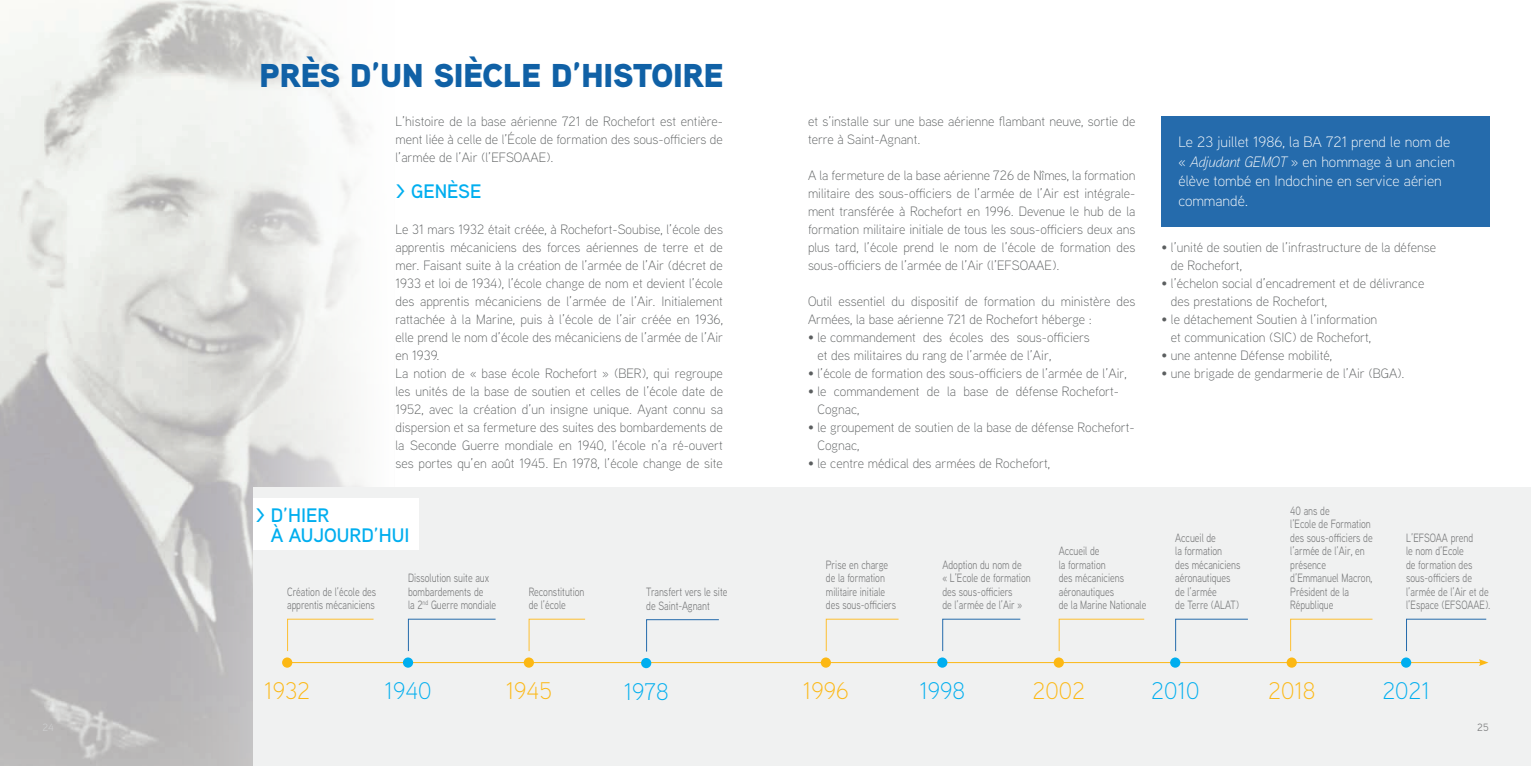
<style>
.page{position:relative;width:1531px;height:766px;background:#fff}
.page>*{position:absolute;margin:0;border:0;box-sizing:border-box;transform-origin:0 0}
.t1{font:900 33px "Aaux Next";letter-spacing:-.015em;color:#1061a6}
.t2{font:300 24px "Aaux Next";color:#fcb814}
.t3{font:300 24px "Aaux Next";color:#00aeef}
.Style_de_paragraphe{font:600 19.5px/19.5px "Aaux Next";color:#00aeef}
.t4{font:300 15px/19.5px "Aaux Next";color:#fff}
.Style_de_paragraphe-2{font:300 13.5px/18px "Aaux Next";color:#5b5e5f}
.t5{font:12px/13.5px "Aaux Next";color:#777879;scale:.8 1}
.t6{font:10.5px "Aaux Next";color:#777879}
.s1{font-style:italic}
</style>
<div class="page">
<img style="left:0;top:3px;width:138px;height:762px">
<svg style="left:138px;top:0;width:227px;height:765px"></svg>
<div style="left:1161px;top:116px;width:328px;height:110px;background:#256bac"></div>
<div style="left:253px;top:487px;width:1278px;height:278px;background:#f0f1f1"></div>
<hr style="left:287px;top:662px;width:1194px;height:1px;background:#fcb814">
<svg style="left:1479px;top:659px;width:9px;height:6px"></svg>
<div style="left:282px;top:657px;width:10px;height:10px;background:#fcb814;border-radius:50%"></div>
<div style="left:403px;top:657px;width:10px;height:10px;background:#00aeef;border-radius:50%"></div>
<div style="left:524px;top:657px;width:10px;height:10px;background:#fcb814;border-radius:50%"></div>
<div style="left:641px;top:657px;width:10px;height:11px;background:#00aeef;border-radius:50%"></div>
<div style="left:821px;top:657px;width:10px;height:10px;background:#fcb814;border-radius:50%"></div>
<div style="left:937px;top:657px;width:10px;height:10px;background:#00aeef;border-radius:50%"></div>
<div style="left:1053px;top:657px;width:11px;height:10px;background:#fcb814;border-radius:50%"></div>
<div style="left:1170px;top:657px;width:10px;height:10px;background:#00aeef;border-radius:50%"></div>
<div style="left:1401px;top:657px;width:10px;height:10px;background:#00aeef;border-radius:50%"></div>
<div style="left:1286px;top:657px;width:11px;height:10px;background:#fcb814;border-radius:50%"></div>
<svg style="left:287px;top:618px;width:87px;height:33px"></svg>
<svg style="left:825px;top:618px;width:74px;height:33px"></svg>
<svg style="left:1058px;top:618px;width:87px;height:33px"></svg>
<svg style="left:1290px;top:618px;width:83px;height:33px"></svg>
<svg style="left:408px;top:618px;width:88px;height:33px"></svg>
<svg style="left:942px;top:618px;width:79px;height:33px"></svg>
<svg style="left:1175px;top:618px;width:73px;height:33px"></svg>
<svg style="left:1406px;top:618px;width:81px;height:33px"></svg>
<svg style="left:646px;top:619px;width:73px;height:33px"></svg>
<svg style="left:528px;top:618px;width:58px;height:33px"></svg>
<div style="left:253px;top:498px;width:166px;height:51px;background:#fff"></div>
<p class="t1" style="left:259px;top:51px;width:466px">PRÈS D’UN SIÈCLE D’HISTOIRE</p>
<p class="Style_de_paragraphe-2" style="left:395px;top:112px;width:329px;text-align:justify">L’histoire de la base aérienne 721 de Rochefort est entière&shy;ment liée à celle de l’École de formation des sous-officiers de l’armée de l’Air (l’EFSOAAE).</p>
<p class="Style_de_paragraphe" style="left:395px;top:181px;width:87px">&gt; GENÈSE</p>
<p class="Style_de_paragraphe-2" style="left:395px;top:220px;width:329px;text-align:justify">Le 31 mars 1932 était créée, à Rochefort-Soubise, l’école des apprentis mécaniciens des forces aériennes de terre et de mer. Faisant suite à la création de l’armée de l’Air (décret de 1933 et loi de 1934), l’école change de nom et devient l’école des apprentis mécaniciens de l’armée de l’Air. Initialement rattachée à la Marine, puis à l’école de l’air créée en 1936, elle prend le nom d’école des mécaniciens de l’armée de l’Air en 1939.</p>
<p class="Style_de_paragraphe-2" style="left:395px;top:364px;width:329px;text-align:justify">La notion de « base école Rochefort » (BER), qui regroupe les unités de la base de soutien et celles de l’école date de 1952, avec la création d’un insigne unique. Ayant connu sa dispersion et sa fermeture des suites des bombardements de la Seconde Guerre mondiale en 1940, l’école n’a ré-ouvert ses portes qu’en août 1945. En 1978, l’école change de site</p>
<p class="Style_de_paragraphe" style="left:271px;top:505px;width:140px;text-indent:-15px">&gt; D’HIER<br>À AUJOURD’HUI</p>
<p class="t5" style="left:287px;top:584px;width:113px">Création de l’école des apprentis mécaniciens</p>
<p class="t5" style="left:408px;top:570px;width:112px">Dissolution suite aux bombardements de<br>la 2<sup>nd</sup> Guerre mondiale</p>
<p class="t5" style="left:529px;top:584px;width:71px">Reconstitution de l’école</p>
<p class="t5" style="left:646px;top:584px;width:103px">Transfert vers le site de Saint-Agnant</p>
<p class="Style_de_paragraphe-2" style="left:808px;top:112px;width:329px">et s’installe sur une base aérienne flambant neuve, sortie de terre à Saint-Agnant.</p>
<p class="Style_de_paragraphe-2" style="left:808px;top:166px;width:329px;text-align:justify">A la fermeture de la base aérienne 726 de Nîmes, la formation militaire des sous-officiers de l’armée de l’Air est intégrale&shy;ment transférée à Rochefort en 1996. Devenue le hub de la formation militaire initiale de tous les sous-officiers deux ans plus tard, l’école prend le nom de l’école de formation des sous-officiers de l’armée de l’Air (l’EFSOAAE).</p>
<p class="Style_de_paragraphe-2" style="left:808px;top:292px;width:329px">Outil essentiel du dispositif de formation du ministère des<br>Armées, la base aérienne 721 de Rochefort héberge :</p>
<p class="Style_de_paragraphe-2" style="left:817px;top:328px;width:274px;text-indent:-9px">• le commandement des écoles des sous-officiers et des militaires du rang de l’armée de l’Air,</p>
<p class="Style_de_paragraphe-2" style="left:808px;top:364px;width:320px">• l’école de formation des sous-officiers de l’armée de l’Air,</p>
<p class="Style_de_paragraphe-2" style="left:817px;top:382px;width:303px;text-indent:-9px">• le commandement de la base de défense Rochefort-<br>Cognac,</p>
<p class="Style_de_paragraphe-2" style="left:817px;top:418px;width:319px;text-indent:-9px">• le groupement de soutien de la base de défense Rochefort-<br>Cognac,</p>
<p class="Style_de_paragraphe-2" style="left:808px;top:454px;width:243px">• le centre médical des armées de Rochefort,</p>
<p class="t5" style="left:826px;top:557px;width:89px">Prise en charge de la formation militaire initiale des sous-officiers</p>
<p class="t5" style="left:942px;top:557px;width:112px">Adoption du nom de<br>« L’Ecole de formation des sous-officiers<br>de l’armée de l’Air »</p>
<p class="t5" style="left:1059px;top:543px;width:111px">Accueil de<br>la formation<br>des mécaniciens aéronautiques<br>de la Marine Nationale</p>
<p class="t4" style="left:1178px;top:132px;width:278px">Le 23 juillet 1986, la BA 721 prend le nom de « <span class="s1">Adjudant GEMOT</span> » en hommage à un ancien élève tombé en Indochine en service aérien commandé.</p>
<p class="Style_de_paragraphe-2" style="left:1171px;top:238px;width:267px;text-indent:-9px">• l’unité de soutien de l’infrastructure de la défense de Rochefort,</p>
<p class="Style_de_paragraphe-2" style="left:1171px;top:274px;width:255px;text-indent:-9px">• l’échelon social d’encadrement et de délivrance des prestations de Rochefort,</p>
<p class="Style_de_paragraphe-2" style="left:1161px;top:310px;width:217px;text-align:center">• le détachement Soutien à l’information et communication (SIC) de Rochefort,</p>
<p class="Style_de_paragraphe-2" style="left:1161px;top:346px;width:172px">• une antenne Défense mobilité,</p>
<p class="Style_de_paragraphe-2" style="left:1161px;top:364px;width:245px">• une brigade de gendarmerie de l’Air (BGA).</p>
<p class="t5" style="left:1290px;top:503px;width:104px">40 ans de<br>l’Ecole de Formation des sous-officiers de l’armée de l’Air, en présence d’Emmanuel Macron,<br>Président de la<br>République</p>
<p class="t5" style="left:1175px;top:530px;width:83px">Accueil de<br>la formation<br>des mécaniciens aéronautiques de l’armée<br>de Terre (ALAT)</p>
<p class="t5" style="left:1406px;top:530px;width:107px">L’EFSOAA prend<br>le nom d’Ecole<br>de formation des sous-officiers de l’armée de l’Air et de l’Espace (EFSOAAE).</p>
<p class="t2" style="left:264px;top:674px;width:47px">1932</p>
<p class="t3" style="left:384px;top:674px;width:48px">1940</p>
<p class="t2" style="left:506px;top:674px;width:48px">1945</p>
<p class="t3" style="left:624px;top:675px;width:46px">1978</p>
<p class="t2" style="left:803px;top:674px;width:47px">1996</p>
<p class="t3" style="left:919px;top:674px;width:47px">1998</p>
<p class="t2" style="left:1032px;top:674px;width:54px">2002</p>
<p class="t3" style="left:1151px;top:674px;width:50px">2010</p>
<p class="t2" style="left:1268px;top:674px;width:49px">2018</p>
<p class="t3" style="left:1382px;top:674px;width:49px">2021</p>
<p class="t6" style="left:1477px;top:719px;width:13px">25</p>
</div>
